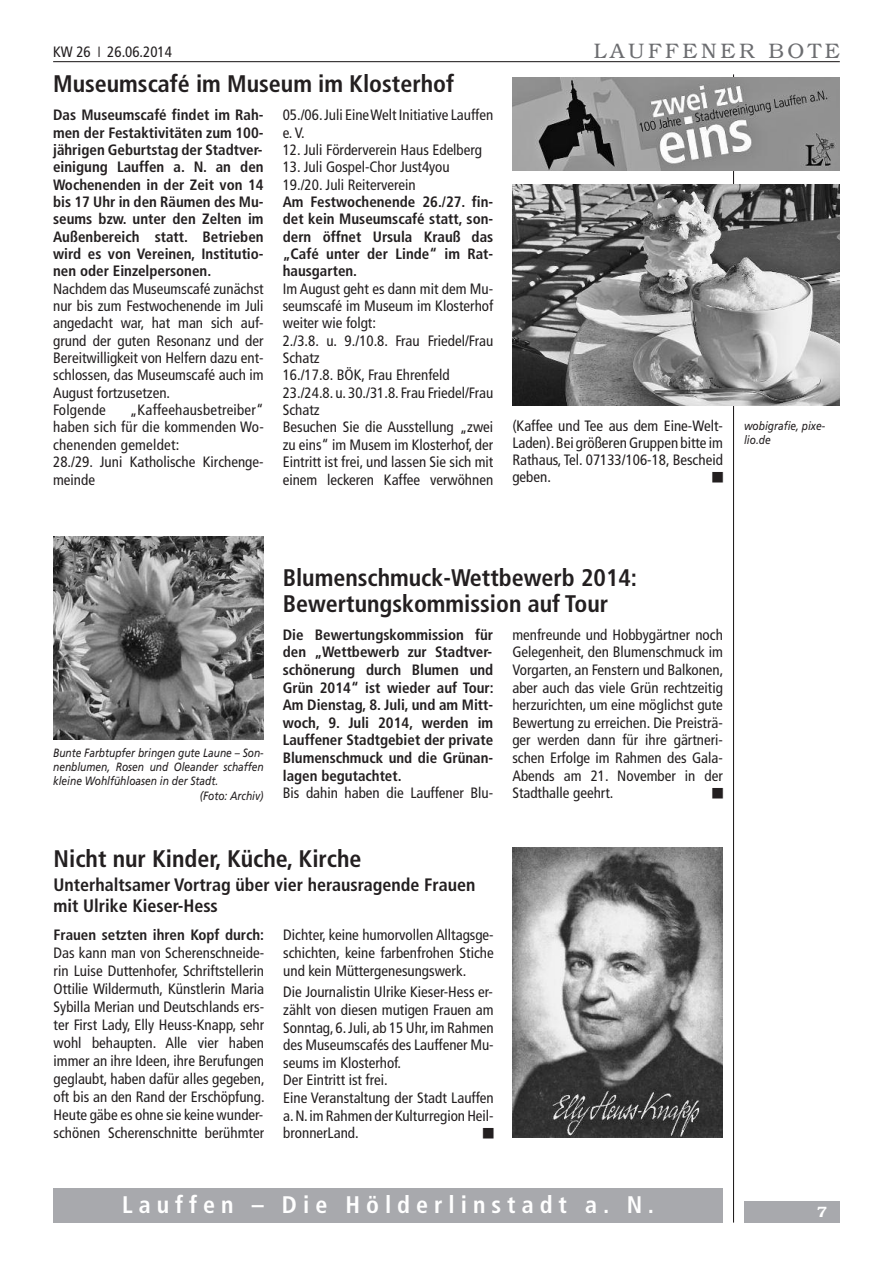
<style>
.page{position:relative;width:893px;height:1263px;background:#fff}
.page>*{position:absolute;margin:0;border:0;box-sizing:border-box;transform-origin:0 0}
.t1{font:700 condensed 24px/25.5px "Frutiger LT";color:#231f20}
.t2{font:700 condensed 24px "Frutiger LT";letter-spacing:.25em;color:#fff}
.t3{font:300 21px "Bookman LT";letter-spacing:.175em;color:#6c6d70}
.t4{font:700 condensed 18px/20.2px "Frutiger LT";color:#231f20}
.t5{font:condensed 15px/17.4px "Frutiger LT";color:#231f20}
.t6{font:700 condensed 15px/17.4px "Frutiger LT";color:#231f20;text-align:justify}
.t7{font:600 15px "Bookman LT";color:#fff}
.t8{font:italic 12px/14.2px "Frutiger LT";color:#231f20;scale:.85 1}
</style>
<div class="page">
<hr style="left:733px;top:74px;width:1px;height:1148px;background:#231f20">
<hr style="left:53px;top:61px;width:787px;height:1px;background:#231f20">
<div style="left:744px;top:1201px;width:96px;height:21px;background:#a8a9ad"></div>
<img style="left:512px;top:77px;width:328px;height:93px">
<img style="left:512px;top:184px;width:328px;height:222px">
<img style="left:53px;top:537px;width:210px;height:203px">
<img style="left:513px;top:847px;width:210px;height:291px">
<div style="left:53px;top:1188px;width:670px;height:34px;background:#a8a9ad"></div>
<p class="t5" style="left:53px;top:44px;width:120px">KW 26 ❘ 26.06.2014</p>
<h2 class="t3" style="left:594px;top:38px;width:247px">LAUFFENER BOTE</h2>
<h1 class="t1" style="left:53px;top:73px;width:402px">Museumscafé im Museum im Klosterhof</h1>
<p class="t6" style="left:53px;top:108px;width:212px">Das Museumscafé findet im Rah&shy;men der Festaktivitäten zum 100- jährigen Geburtstag der Stadtver&shy;einigung Lauffen a. N. an den Wochenenden in der Zeit von 14 bis 17 Uhr in den Räumen des Mu&shy;seums bzw. unter den Zelten im Außenbereich statt. Betrieben wird es von Vereinen, Institutio&shy;nen oder Einzelpersonen.</p>
<p class="t5" style="left:53px;top:281px;width:212px">Nachdem das Museumscafé zunächst nur bis zum Festwochenende im Juli angedacht war, hat man sich auf&shy;grund der guten Resonanz und der<br>Bereitwilligkeit von Helfern dazu ent&shy;schlossen, das Museumscafé auch im<br>August fortzusetzen.<br>Folgende</p>
<p class="t5" style="left:283px;top:108px;width:212px">05./06.Juli EineWeltInitiative Lauffen e. V.</p>
<p class="t5" style="left:283px;top:142px;width:201px">12. Juli Förderverein Haus Edelberg</p>
<p class="t5" style="left:283px;top:160px;width:168px">13. Juli Gospel-Chor Just4you<br>19./20. Juli Reiterverein</p>
<p class="t6" style="left:283px;top:194px;width:212px">Am Festwochenende 26./27. fin&shy;det kein Museumscafé statt, son&shy;dern öffnet Ursula Krauß das „Café unter der Linde“ im Rat&shy;hausgarten.</p>
<p class="t5" style="left:283px;top:281px;width:212px">Im August geht es dann mit dem Mu&shy;seumscafé im Museum im Klosterhof weiter wie folgt:<br>2./3.8. u. 9./10.8. Frau Friedel/Frau<br>Schatz<br>16./17.8. BÖK, Frau Ehrenfeld<br>23./24.8. u. 30./31.8. Frau Friedel/Frau<br>Schatz<br>Besuchen Sie die Ausstellung „zwei zu eins“ im Musem im Klosterhof, der<br>Eintritt ist frei, und lassen Sie sich mit einem leckeren Kaffee verwöhnen</p>
<p class="t5" style="left:53px;top:402px;width:212px;text-indent:77px">„Kaffeehausbetreiber“ haben sich für die kommenden Wo&shy;chenenden gemeldet:<br>28./29. Juni Katholische Kirchenge&shy;meinde</p>
<p class="t5" style="left:512px;top:418px;width:212px;text-align:justify">(Kaffee und Tee aus dem Eine-Welt-Laden).Bei größerenGruppen bitte im Rathaus, Tel. 07133/106-18, Bescheid geben.</p>
<p class="t8" style="left:744px;top:420px;width:97px">wobigrafie, pixe&shy;lio.de</p>
<p class="t8" style="left:53px;top:746px;width:249px">Bunte Farbtupfer bringen gute Laune – Son-</p>
<p class="t8" style="left:53px;top:761px;width:249px">nenblumen, Rosen und Oleander schaffen</p>
<p class="t8" style="left:53px;top:775px;width:196px">kleine Wohlfühloasen in der Stadt.</p>
<p class="t8" style="left:200px;top:789px;width:77px">(Foto: Archiv)</p>
<h1 class="t1" style="left:283px;top:567px;width:356px">Blumenschmuck-Wettbewerb 2014:<br>Bewertungskommission auf Tour</h1>
<p class="t6" style="left:283px;top:627px;width:213px">Die Bewertungskommission für den „Wettbewerb zur Stadtver&shy;schönerung durch Blumen und Grün 2014“ ist wieder auf Tour:<br>Am Dienstag, 8. Juli, und am Mitt&shy;woch, 9. Juli 2014, werden im Lauffener Stadtgebiet der private Blumenschmuck und die Grünan&shy;lagen begutachtet.</p>
<p class="t5" style="left:283px;top:785px;width:212px">Bis dahin haben die Lauffener Blu-</p>
<p class="t5" style="left:512px;top:627px;width:213px;text-align:justify">menfreunde und Hobbygärtner noch Gelegenheit, den Blumenschmuck im Vorgarten, an Fenstern und Balkonen, aber auch das viele Grün rechtzeitig herzurichten, um eine möglichst gute Bewertung zu erreichen. Die Preisträ&shy;ger werden dann für ihre gärtneri&shy;schen Erfolge im Rahmen des Gala-Abends am 21. November in der Stadthalle geehrt.</p>
<h1 class="t1" style="left:54px;top:847px;width:309px">Nicht nur Kinder, Küche, Kirche</h1>
<p class="t4" style="left:54px;top:876px;width:423px">Unterhaltsamer Vortrag über vier herausragende Frauen mit Ulrike Kieser-Hess</p>
<p class="t6" style="left:54px;top:928px;width:212px">Frauen setzten ihren Kopf durch:</p>
<p class="t5" style="left:54px;top:945px;width:213px;line-height:18px;text-align:justify">Das kann man von Scherenschneide&shy;rin Luise Duttenhofer, Schriftstellerin Ottilie Wildermuth, Künstlerin Maria Sybilla Merian und Deutschlands ers&shy;ter First Lady, Elly Heuss-Knapp, sehr wohl behaupten. Alle vier haben immer an ihre Ideen, ihre Berufungen geglaubt, haben dafür alles gegeben, oft bis an den Rand der Erschöpfung.<br>Heute gäbe es ohne sie keine wunder&shy;schönen Scherenschnitte berühmter</p>
<p class="t5" style="left:283px;top:927px;width:212px;text-align:justify">Dichter, keine humorvollen Alltagsge&shy;schichten, keine farbenfrohen Stiche und kein Müttergenesungswerk.</p>
<p class="t5" style="left:283px;top:985px;width:212px">Die Journalistin Ulrike Kieser-Hess er&shy;zählt von diesen mutigen Frauen am<br>Sonntag, 6.Juli, ab 15 Uhr, im Rahmen des Museumscafés des Lauffener Mu&shy;seums im Klosterhof.<br>Der Eintritt ist frei.<br>Eine Veranstaltung der Stadt Lauffen a.N.im Rahmen der Kulturregion Heil&shy;bronnerLand.</p>
<h1 class="t2" style="left:122px;top:1195px;width:533px">Lauffen – Die Hölderlinstadt a. N.</h1>
<p class="t7" style="left:817px;top:1203px;width:11px">7</p>
</div>
